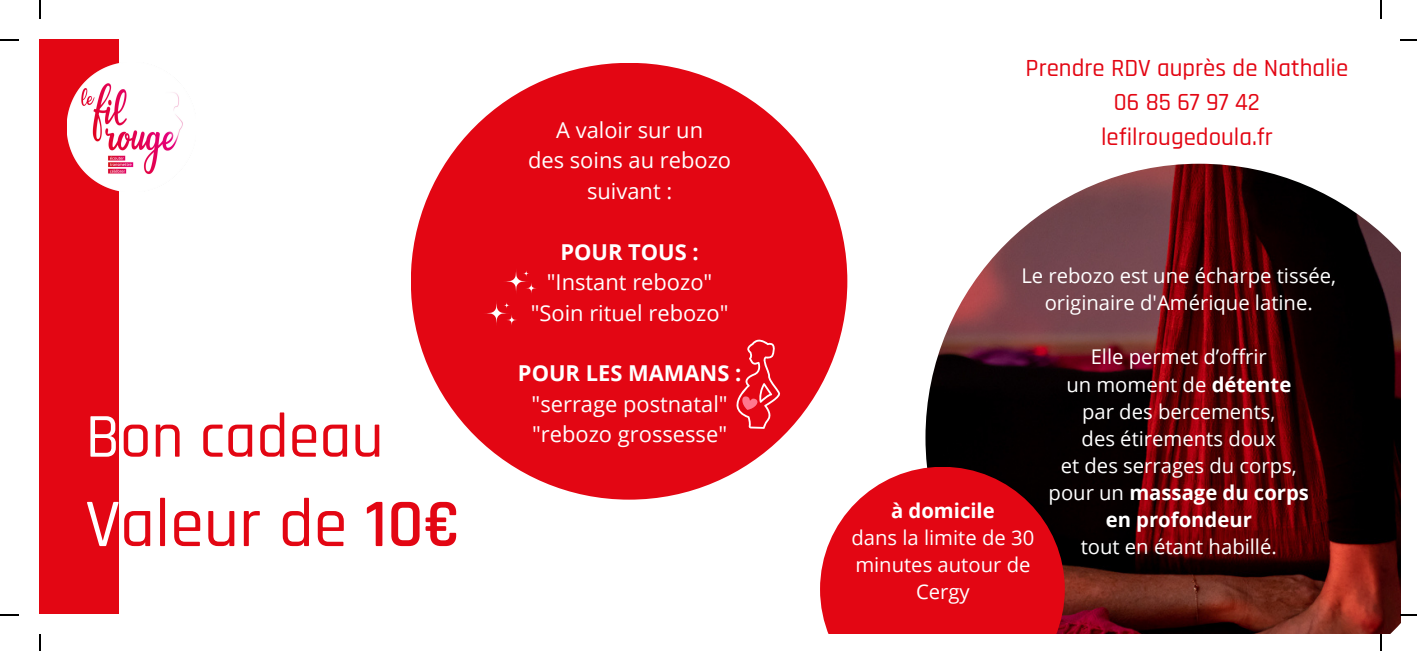
<style>
.page{position:relative;width:1417px;height:651px;background:#fff}
.page>*{position:absolute;margin:0;border:0;box-sizing:border-box;transform-origin:0 0}
.t1{font:500 68.62px "Rajdhani";color:#e30613}
.t2{font:500 62.77px "Rajdhani";color:#e30613}
.t3{font:500 24.97px/34.2px "Rajdhani";color:#e30613;text-align:center}
.t4{font:21.82px/30.4px "Open Sans";color:#fff;text-align:center}
.t5{font:700 21.82px "Open Sans";color:#fff}
.t6{font:20.25px/27px "Open Sans";color:#fff;text-align:center}
.t7{font:700 20.25px "Open Sans";color:#fff}
.s1{font-weight:700}
.s2{color:#fff}
.s3{font-weight:600}
</style>
<div class="page">
<div style="left:411px;top:63px;width:436px;height:436px;background:#e30613;border-radius:50%"></div>
<img style="left:925px;top:164px;width:475px;height:469px">
<div style="left:39px;top:39px;width:80px;height:574px;background:#e30613"></div>
<img style="left:67px;top:63px;width:116px;height:128px">
<svg style="left:820px;top:466px;width:244px;height:167px;background:#d31b25"></svg>
<svg style="left:485px;top:270px;width:51px;height:55px"></svg>
<svg style="left:736px;top:339px;width:44px;height:89px"></svg>
<svg style="left:39px;top:0;width:2px;height:19px"></svg>
<svg style="left:0;top:39px;width:19px;height:2px"></svg>
<svg style="left:1380px;top:0;width:1px;height:19px"></svg>
<svg style="left:1400px;top:39px;width:16px;height:2px"></svg>
<svg style="left:39px;top:634px;width:2px;height:16px"></svg>
<svg style="left:0;top:614px;width:19px;height:1px"></svg>
<svg style="left:1380px;top:633px;width:1px;height:17px"></svg>
<svg style="left:1400px;top:613px;width:16px;height:2px"></svg>
<p class="t4" style="left:528px;top:114px;width:205px">A valoir sur un<br>des soins au rebozo suivant :</p>
<p class="t3" style="left:1025px;top:52px;width:324px">Prendre RDV auprès de Nathalie<br>06 85 67 97 42 lefilrougedoula.fr</p>
<p class="t5" style="left:560px;top:236px;width:140px">POUR TOUS :</p>
<p class="t4" style="left:530px;top:266px;width:199px">"Instant rebozo" "Soin rituel rebozo"</p>
<p class="t6" style="left:1021px;top:262px;width:316px">Le rebozo est une écharpe tissée, originaire d'Amérique latine.</p>
<p class="t6" style="left:1048px;top:343px;width:262px">Elle permet d’offrir<br>un moment de <span class="s1">détente </span>par des bercements,<br>des étirements doux<br>et des serrages du corps, pour un <span class="s1">massage du corps en profondeur</span></p>
<p class="t6" style="left:1080px;top:532px;width:198px">tout en étant habillé.</p>
<p class="t5" style="left:518px;top:358px;width:225px">POUR LES MAMANS :</p>
<p class="t4" style="left:531px;top:388px;width:197px">"serrage postnatal"</p>
<h2 class="t2" style="left:85px;top:398px;width:300px"><span class="s2">B</span>on cadeau</h2>
<p class="t4" style="left:532px;top:418px;width:196px">"rebozo grossesse"</p>
<h1 class="t1" style="left:85px;top:482px;width:376px"><span class="s2">V</span>aleur de <span class="s3">10€</span></h1>
<p class="t7" style="left:891px;top:496px;width:105px">à domicile</p>
<p class="t6" style="left:851px;top:523px;width:184px">dans la limite de 30 minutes autour de<br>Cergy</p>
</div>
